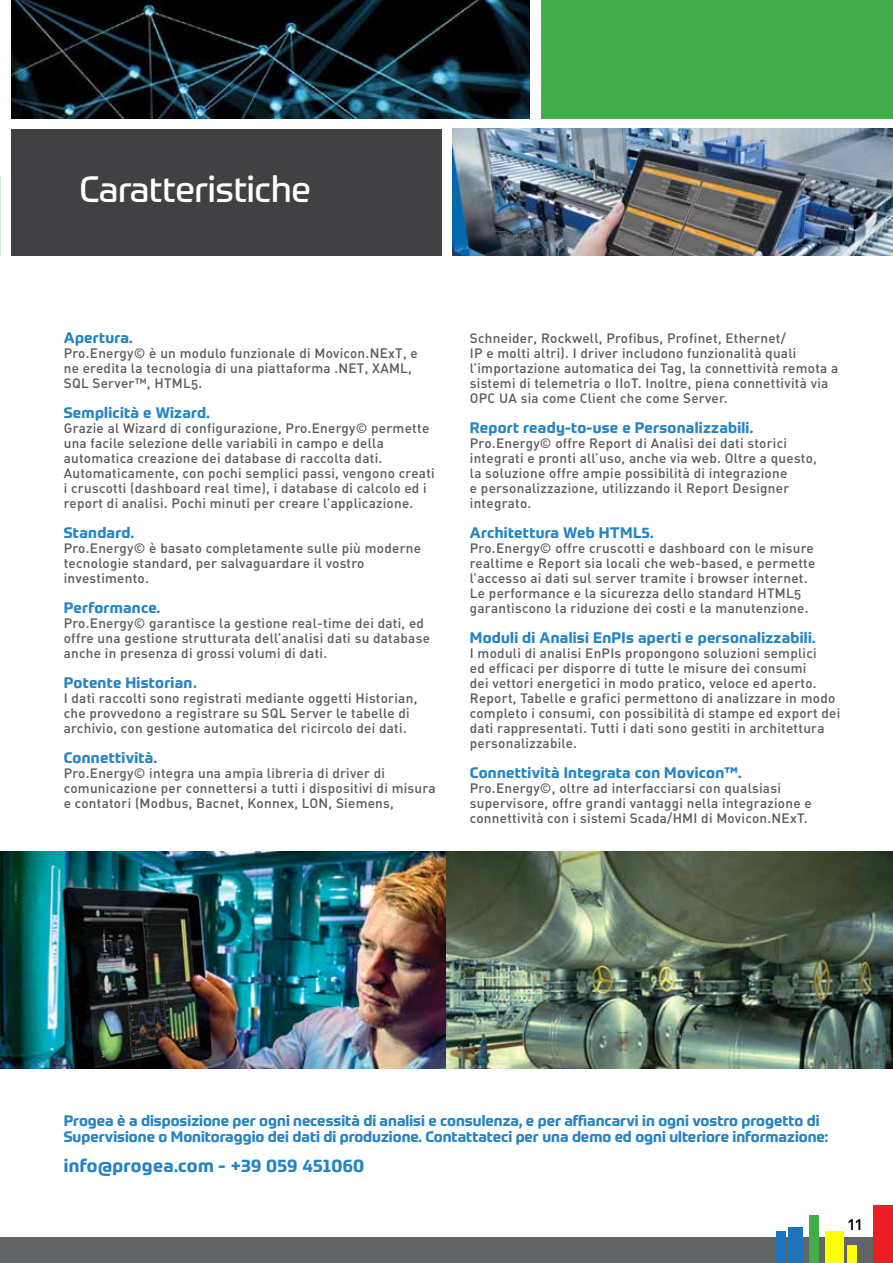
<style>
.page{position:relative;width:893px;height:1263px;background:#fff}
.page>*{position:absolute;margin:0;border:0;box-sizing:border-box;transform-origin:0 0}
.t1{font:36px "Prometo";letter-spacing:-.01em;color:#fff}
.t2{font:700 18px "Prometo";letter-spacing:.02em;color:#2484c6}
.t3{font:18px "DIN Medium Alternate";color:#000}
.t4{font:700 15px/16.5px "Prometo";letter-spacing:.005em;color:#2484c6}
.t5{font:13.5px/15px "DIN Medium Alternate";letter-spacing:.02em;color:#58595b}
.s1{font-family:"DIN Bold Alternate";font-weight:400}
</style>
<div class="page">
<div style="left:0;top:1237px;width:893px;height:26px;background:#636466"></div>
<div style="left:788px;top:1228px;width:15px;height:35px;background:#1c75bc"></div>
<div style="left:777px;top:1231px;width:9px;height:32px;background:#1c75bc"></div>
<div style="left:809px;top:1215px;width:10px;height:48px;background:#41ad49"></div>
<div style="left:847px;top:1245px;width:9px;height:18px;background:#ff0"></div>
<div style="left:825px;top:1231px;width:19px;height:32px;background:#ff0"></div>
<div style="left:873px;top:1205px;width:20px;height:58px;background:#ed1d24"></div>
<div style="left:11px;top:129px;width:431px;height:126px;background:#414042"></div>
<img style="left:11px;top:0;width:518px;height:118px">
<img style="left:453px;top:129px;width:440px;height:126px">
<div style="left:541px;top:0;width:352px;height:118px;background:#41ad49"></div>
<img style="left:0;top:852px;width:893px;height:217px">
<h1 class="t1" style="left:79px;top:168px;width:233px">Caratteristiche</h1>
<p class="t4" style="left:64px;top:330px;width:70px">Apertura.</p>
<p class="t5" style="left:64px;top:345px;width:355px">Pro.Energy© è un modulo funzionale di Movicon.NExT, e ne eredita la tecnologia di una piattaforma .NET, XAML,<br>SQL Server™, HTML5.</p>
<p class="t4" style="left:64px;top:405px;width:148px">Semplicità e Wizard.</p>
<p class="t5" style="left:64px;top:420px;width:373px">Grazie al Wizard di configurazione, Pro.Energy© permette una facile selezione delle variabili in campo e della automatica creazione dei database di raccolta dati.<br>Automaticamente, con pochi semplici passi, vengono creati i cruscotti (dashboard real time), i database di calcolo ed i report di analisi. Pochi minuti per creare l’applicazione.</p>
<p class="t4" style="left:64px;top:525px;width:72px">Standard.</p>
<p class="t5" style="left:64px;top:540px;width:359px">Pro.Energy© è basato completamente sulle più moderne tecnologie standard, per salvaguardare il vostro investimento.</p>
<p class="t4" style="left:64px;top:600px;width:98px">Performance.</p>
<p class="t5" style="left:64px;top:615px;width:368px">Pro.Energy© garantisce la gestione real-time dei dati, ed offre una gestione strutturata dell’analisi dati su database anche in presenza di grossi volumi di dati.</p>
<p class="t4" style="left:64px;top:675px;width:135px">Potente Historian<span class="s1">.</span></p>
<p class="t5" style="left:64px;top:690px;width:355px">I dati raccolti sono registrati mediante oggetti Historian, che provvedono a registrare su SQL Server le tabelle di archivio, con gestione automatica del ricircolo dei dati.</p>
<p class="t4" style="left:64px;top:750px;width:95px">Connettività.</p>
<p class="t5" style="left:64px;top:765px;width:373px">Pro.Energy© integra una ampia libreria di driver di comunicazione per connettersi a tutti i dispositivi di misura e contatori (Modbus, Bacnet, Konnex, LON, Siemens,</p>
<p class="t5" style="left:470px;top:330px;width:370px">Schneider, Rockwell, Profibus, Profinet, Ethernet/<br>IP e molti altri). I driver includono funzionalità quali l’importazione automatica dei Tag, la connettività remota a sistemi di telemetria o IIoT. Inoltre, piena connettività via OPC UA sia come Client che come Server.</p>
<p class="t4" style="left:470px;top:419px;width:285px">Report ready-to-use e Personalizzabili.</p>
<p class="t5" style="left:470px;top:435px;width:348px">Pro.Energy© offre Report di Analisi dei dati storici integrati e pronti all’uso, anche via web. Oltre a questo, la soluzione offre ampie possibilità di integrazione<br>e personalizzazione, utilizzando il Report Designer integrato.</p>
<p class="t4" style="left:470px;top:524px;width:185px">Architettura Web HTML5.</p>
<p class="t5" style="left:470px;top:540px;width:347px">Pro.Energy© offre cruscotti e dashboard con le misure realtime e Report sia locali che web-based, e permette l’accesso ai dati sul server tramite i browser internet.<br>Le performance e la sicurezza dello standard HTML5 garantiscono la riduzione dei costi e la manutenzione.</p>
<p class="t4" style="left:470px;top:629px;width:347px">Moduli di Analisi EnPIs aperti e personalizzabili.</p>
<p class="t5" style="left:470px;top:645px;width:372px">I moduli di analisi EnPIs propongono soluzioni semplici<br>ed efficaci per disporre di tutte le misure dei consumi<br>dei vettori energetici in modo pratico, veloce ed aperto.<br>Report, Tabelle e grafici permettono di analizzare in modo completo i consumi, con possibilità di stampe ed export dei dati rappresentati. Tutti i dati sono gestiti in architettura personalizzabile.</p>
<p class="t4" style="left:470px;top:764px;width:273px">Connettività Integrata con Movicon™.</p>
<p class="t5" style="left:470px;top:780px;width:343px">Pro.Energy©, oltre ad interfacciarsi con qualsiasi supervisore, offre grandi vantaggi nella integrazione e connettività con i sistemi Scada/HMI di Movicon.NExT.</p>
<p class="t4" style="left:64px;top:1112px;width:766px">Progea è a disposizione per ogni necessità di analisi e consulenza, e per affiancarvi in ogni vostro progetto di<br>Supervisione o Monitoraggio dei dati di produzione. Contattateci per una demo ed ogni ulteriore informazione:</p>
<h2 class="t2" style="left:64px;top:1154px;width:302px">info@progea.com - +39 059 451060</h2>
<h2 class="t3" style="left:848px;top:1212px;width:16px">11</h2>
</div>
